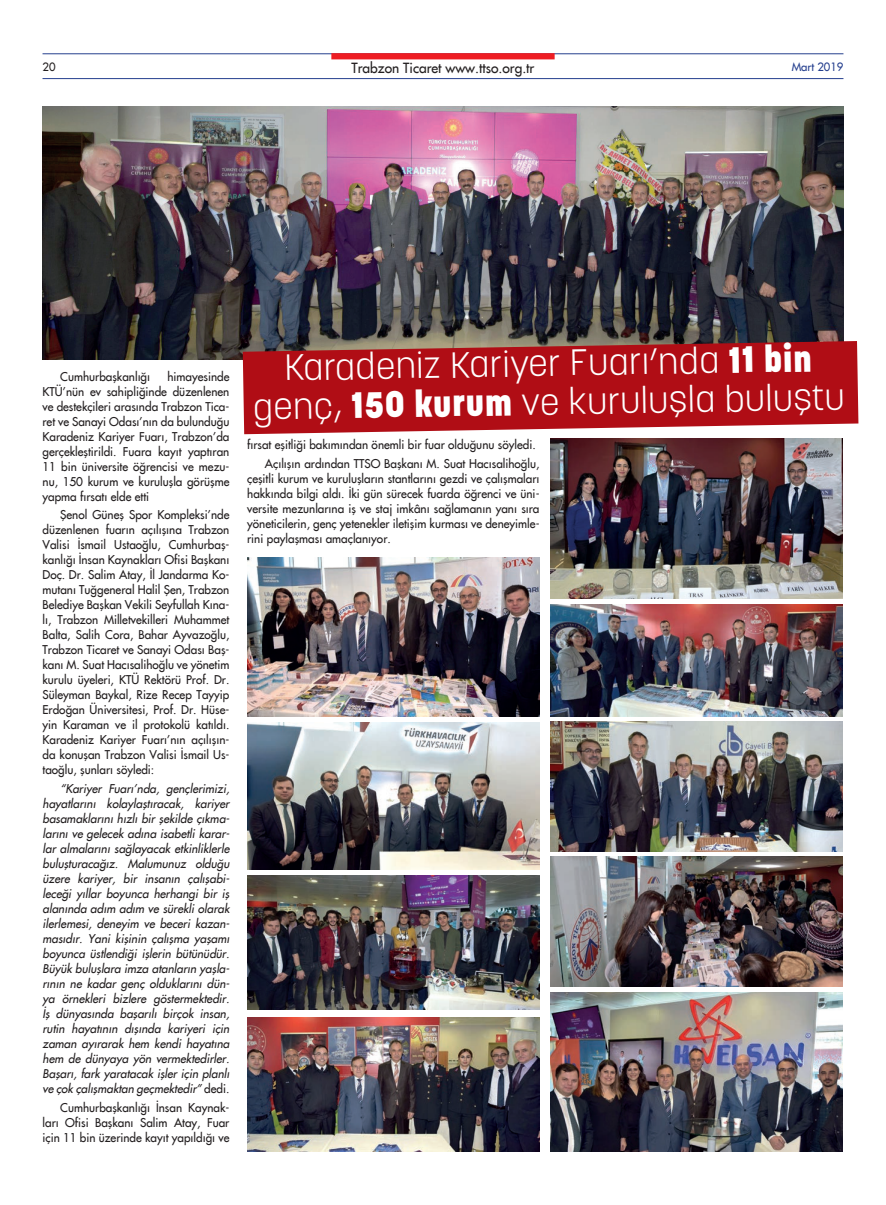
<style>
.page{position:relative;width:886px;height:1205px;background:#fff}
.page>*{position:absolute;margin:0;border:0;box-sizing:border-box;transform-origin:0 0}
.t1{font:300 36.25px/38.8px "Korolev";color:#fff;text-align:center}
.t2{font:13.75px "Beatles";color:#231f20}
.t3{font:11.88px/15px "Beatles";color:#231f20;text-align:justify}
.t4{font:italic 11.88px/15px "Beatles";color:#231f20;text-align:justify}
.t5{font:11.25px "Beatles";color:#253f8e}
.t6{font:11.25px "Beatles";color:#231f20}
.s1{font-style:normal}
.s2{font-weight:800}
</style>
<div class="page">
<hr style="left:43px;top:53px;width:800px;height:1px;background:#253f8e">
<hr style="left:43px;top:78px;width:800px;height:1px;background:#253f8e">
<div style="left:331px;top:53px;width:224px;height:6px;background:#ee1d23"></div>
<img style="left:43px;top:106px;width:800px;height:254px">
<svg style="left:243px;top:341px;width:615px;height:93px;background:#b12026"></svg>
<img style="left:247px;top:557px;width:292px;height:160px">
<img style="left:550px;top:439px;width:293px;height:159px">
<img style="left:247px;top:722px;width:292px;height:147px">
<img style="left:247px;top:876px;width:292px;height:134px">
<img style="left:247px;top:1018px;width:292px;height:134px">
<img style="left:550px;top:604px;width:293px;height:113px">
<img style="left:550px;top:722px;width:293px;height:129px">
<img style="left:550px;top:856px;width:293px;height:130px">
<img style="left:550px;top:992px;width:293px;height:160px">
<p class="t6" style="left:43px;top:60px;width:15px">20</p>
<p class="t2" style="left:351px;top:59px;width:184px">Trabzon Ticaret www.ttso.org.tr</p>
<p class="t5" style="left:792px;top:60px;width:53px">Mart 2019</p>
<p class="t3" style="left:43px;top:369px;width:188px;text-indent:125px">himayesinde KTÜ’nün ev sahipliğinde düzenlenen ve destekçileri arasında Trabzon Tica&shy;ret ve Sanayi Odası’nın da bulunduğu Karadeniz Kariyer Fuarı, Trabzon’da gerçekleştirildi. Fuara kayıt yaptıran 11 bin üniversite öğrencisi ve mezu&shy;nu, 150 kurum ve kuruluşla görüşme yapma fırsatı elde etti</p>
<p class="t3" style="left:43px;top:507px;width:188px;text-indent:18px">Şenol Güneş Spor Kompleksi’nde düzenlenen fuarın açılışına Trabzon Valisi İsmail Ustaoğlu, Cumhurbaş&shy;kanlığı İnsan Kaynakları Ofisi Başkanı Doç. Dr. Salim Atay, İl Jandarma Ko&shy;mutanı Tuğgeneral Halil Şen, Trabzon Belediye Başkan Vekili Seyfullah Kına&shy;lı, Trabzon Milletvekilleri Muhammet Balta, Salih Cora, Bahar Ayvazoğlu, Trabzon Ticaret ve Sanayi Odası Baş&shy;kanı M. Suat Hacısalihoğlu ve yönetim kurulu üyeleri, KTÜ Rektörü Prof. Dr.<br>Süleyman Baykal, Rize Recep Tayyip Erdoğan Üniversitesi, Prof. Dr. Hüse&shy;yin Karaman ve il protokolü katıldı.<br>Karadeniz Kariyer Fuarı’nın açılışın&shy;da konuşan Trabzon Valisi İsmail Us&shy;taoğlu, şunları söyledi:</p>
<p class="t4" style="left:43px;top:781px;width:188px;text-indent:18px">“Kariyer Fuarı’nda, gençlerimizi, hayatlarını kolaylaştıracak, kariyer basamaklarını hızlı bir şekilde çıkma&shy;larını ve gelecek adına isabetli karar&shy;lar almalarını sağlayacak etkinliklerle buluşturacağız. Malumunuz olduğu üzere kariyer, bir insanın çalışabi&shy;leceği yıllar boyunca herhangi bir iş alanında adım adım ve sürekli olarak ilerlemesi, deneyim ve beceri kazan&shy;masıdır. Yani kişinin çalışma yaşamı boyunca üstlendiği işlerin bütünüdür.<br>Büyük buluşlara imza atanların yaşla&shy;rının ne kadar genç olduklarını dün&shy;ya örnekleri bizlere göstermektedir.<br>İş dünyasında başarılı birçok insan, rutin hayatının dışında kariyeri için zaman ayırarak hem kendi hayatına hem de dünyaya yön vermektedirler.<br>Başarı, fark yaratacak işler için planlı ve çok çalışmaktan geçmektedir” <span class="s1">dedi.</span></p>
<p class="t3" style="left:43px;top:1099px;width:188px;text-indent:18px">Cumhurbaşkanlığı İnsan Kaynak&shy;ları Ofisi Başkanı Salim Atay, Fuar için 11 bin üzerinde kayıt yapıldığı ve</p>
<p class="t3" style="left:60px;top:369px;width:91px">Cumhurbaşkanlığı</p>
<h1 class="t1" style="left:252px;top:349px;width:593px;rotate:-1deg">Karadeniz Kariyer Fuarı’nda <span class="s2">11 bin </span>genç, <span class="s2">150 kurum</span> ve kuruluşla buluştu</h1>
<p class="t3" style="left:265px;top:435px;width:276px;line-height:18.5px;text-indent:-18px">fırsat eşitliği bakımından önemli bir fuar olduğunu söyledi.<br>Açılışın ardından TTSO Başkanı M. Suat Hacısalihoğlu,</p>
<p class="t3" style="left:247px;top:471px;width:294px">çeşitli kurum ve kuruluşların stantlarını gezdi ve çalışmaları hakkında bilgi aldı. İki gün sürecek fuarda öğrenci ve üni&shy;versite mezunlarına iş ve staj imkânı sağlamanın yanı sıra yöneticilerin, genç yetenekler iletişim kurması ve deneyimle&shy;rini paylaşması amaçlanıyor.</p>
</div>
